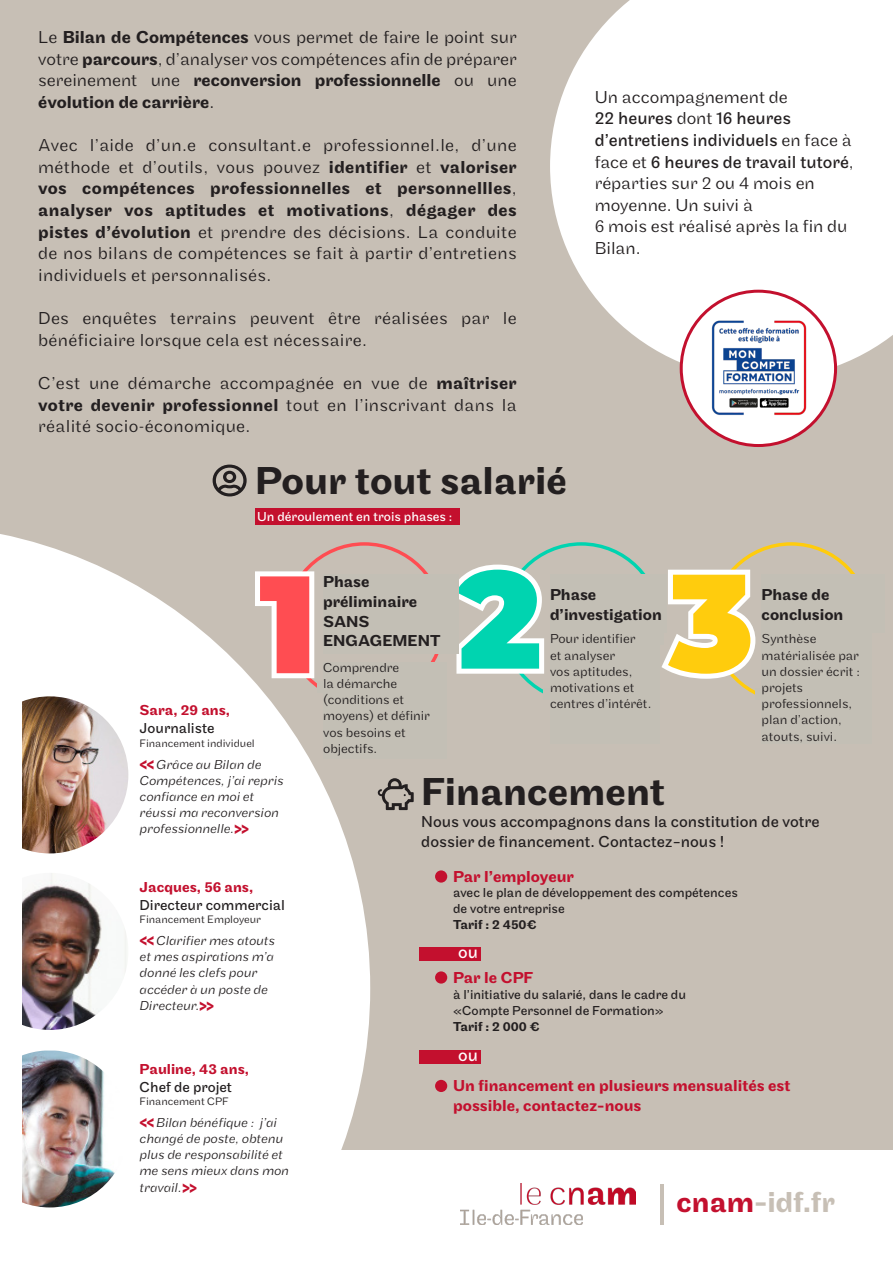
<style>
.page{position:relative;width:893px;height:1263px;background:#fff}
.page>*{position:absolute;margin:0;border:0;box-sizing:border-box;transform-origin:0 0}
.t1{font:500 40.5px "Maple";color:#231f20}
.t2{font:500 30px "Maple";color:#c7bfb5}
.t3{font:500 22.5px "Maple";color:#c3102e}
.t4{font:300 18px/21.6px "Maple";letter-spacing:.02em;color:#231f20;text-align:justify}
.t5{font:300 18px/21.6px "Maple";color:#231f20}
.t6{font:18px "Maple";color:#231f20}
.t7{font:18px "Maple";color:#fff}
.t8{font:500 16.5px/19.8px "Maple";color:#c3102e}
.t9{font:16.5px/19.8px "Maple";color:#231f20}
.t10{font:500 16.5px/19.8px "Maple";color:#231f20}
.t11{font:15px "Maple";color:#231f20}
.t12{font:500 15px "Maple";color:#c3102e}
.t13{font:italic 300 13.5px/16.2px "Maple";color:#231f20}
.t14{font:300 13.5px/16.2px "Maple";color:#231f20}
.t15{font:13.5px "Maple";color:#231f20}
.t16{font:13.5px "Maple";color:#fff}
.t17{font:500 13.5px "Maple";color:#231f20}
.t18{font:300 11.25px "Maple";color:#231f20}
.s1{font-weight:500}
.s2{font-weight:300}
.s3{font-weight:400}
.s4{color:#c3102e}
</style>
<div class="page">
<div style="left:0;top:0;width:893px;height:1149px;background:#c7bfb5"></div>
<svg style="left:0;top:524px;width:370px;height:684px;fill:#fff"></svg>
<svg style="left:550px;top:0;width:343px;height:379px;background:#f7f6f4"></svg>
<img style="left:460px;top:1183px;width:176px;height:42px">
<hr style="left:661px;top:1184px;width:3px;height:41px;background:#c7bfb5">
<svg style="left:255px;top:542px;width:600px;height:161px"></svg>
<div style="left:255px;top:508px;width:204px;height:16px;background:#c3102e"></div>
<div style="left:419px;top:947px;width:62px;height:14px;background:#c3102e"></div>
<div style="left:435px;top:870px;width:12px;height:12px;background:#c3102e;border-radius:50%"></div>
<div style="left:435px;top:971px;width:12px;height:12px;background:#c3102e;border-radius:50%"></div>
<div style="left:435px;top:1080px;width:12px;height:12px;background:#c3102e;border-radius:50%"></div>
<div style="left:419px;top:1050px;width:62px;height:14px;background:#c3102e"></div>
<svg style="left:378px;top:778px;width:36px;height:32px"></svg>
<svg style="left:213px;top:465px;width:34px;height:31px"></svg>
<div style="left:681px;top:291px;width:154px;height:154px;background:#fff;border-radius:50%"></div>
<div style="left:680px;top:290px;width:157px;height:157px;border:3px solid #c3102e;border-radius:50%"></div>
<img style="left:711px;top:320px;width:96px;height:95px">
<img style="left:21px;top:696px;width:107px;height:157px">
<img style="left:21px;top:873px;width:107px;height:157px">
<img style="left:21px;top:1050px;width:107px;height:157px">
<div style="left:0;top:623px;width:21px;height:640px;background:#fff"></div>
<div style="left:323px;top:575px;width:135px;height:79px;background:#c3bfb5"></div>
<div style="left:762px;top:575px;width:123px;height:58px;background:#c3bfb5"></div>
<div style="left:550px;top:575px;width:116px;height:58px;background:#c3bfb5"></div>
<div style="left:323px;top:662px;width:123px;height:96px;background:#c3bfb5"></div>
<div style="left:762px;top:633px;width:110px;height:111px;background:#c3bfb5"></div>
<div style="left:550px;top:633px;width:109px;height:111px;background:#c3bfb5"></div>
<div style="left:317px;top:681px;width:6px;height:12px;background:#c3bfb5"></div>
<div style="left:544px;top:689px;width:6px;height:11px;background:#c3bfb5"></div>
<div style="left:755px;top:689px;width:7px;height:11px;background:#c3bfb5"></div>
<div style="left:658px;top:633px;width:6px;height:12px;background:#c3bfb5"></div>
<p class="t4" style="left:38px;top:27px;width:480px">Le <span class="s1">Bilan de Compétences</span> vous permet de faire le point sur votre <span class="s1">parcours</span>, d’analyser vos compétences afin de préparer sereinement une <span class="s1">reconversion professionnelle</span> ou une <span class="s1">évolution de carrière</span>.</p>
<p class="t4" style="left:38px;top:135px;width:480px">Avec l’aide d’un.e consultant.e professionnel.le, d’une méthode et d’outils, vous pouvez <span class="s1">identifier</span> et <span class="s1">valoriser vos compétences professionnelles et personnellles</span>, <span class="s1">analyser vos aptitudes et motivations</span>, <span class="s1">dégager des pistes d’évolution</span> et prendre des décisions. La conduite de nos bilans de compétences se fait à partir d’entretiens individuels et personnalisés.</p>
<p class="t4" style="left:38px;top:307px;width:480px">Des enquêtes terrains peuvent être réalisées par le bénéficiaire lorsque cela est nécessaire.</p>
<p class="t4" style="left:38px;top:372px;width:480px">C’est une démarche accompagnée en vue de <span class="s1">maîtriser votre devenir professionnel</span> tout en l’inscrivant dans la réalité socio-économique.</p>
<p class="t1" style="left:255px;top:457px;width:314px">Pour tout salarié</p>
<p class="t16" style="left:257px;top:508px;width:197px">Un déroulement en trois phases :</p>
<p class="t5" style="left:595px;top:86px;width:195px">Un accompagnement de</p>
<p class="t6" style="left:595px;top:108px;width:198px">22 heures <span class="s2">dont</span> 16 heures</p>
<p class="t5" style="left:595px;top:129px;width:261px"><span class="s3">d’entretiens individuels</span> en face à face et <span class="s3">6 heures de travail tutoré</span>, réparties sur 2 ou 4 mois en moyenne. Un suivi à</p>
<p class="t5" style="left:595px;top:216px;width:254px">6 mois est réalisé après la fin du<br>Bilan.</p>
<p class="t12" style="left:140px;top:702px;width:92px">Sara, 29 ans,</p>
<p class="t11" style="left:140px;top:720px;width:76px">Journaliste</p>
<p class="t18" style="left:140px;top:737px;width:117px">Financement individuel</p>
<p class="t13" style="left:140px;top:756px;width:145px;text-indent:17px">Grâce au Bilan de<br>Compétences, j’ai repris confiance en moi et réussi ma reconversion professionnelle.</p>
<p class="t3" style="left:139px;top:749px;width:17px">«</p>
<p class="t3" style="left:250px;top:845px;width:17px;rotate:-180deg">«</p>
<p class="t12" style="left:140px;top:878px;width:115px">Jacques, 56 ans,</p>
<p class="t11" style="left:140px;top:896px;width:147px">Directeur commercial</p>
<p class="t18" style="left:140px;top:913px;width:123px">Financement Employeur</p>
<p class="t13" style="left:140px;top:932px;width:137px;text-indent:17px">Clarifier mes atouts et mes aspirations m’a donné les clefs pour accéder à un poste de<br>Directeur.</p>
<p class="t3" style="left:139px;top:926px;width:17px">«</p>
<p class="t3" style="left:214px;top:1021px;width:17px;rotate:-180deg">«</p>
<p class="t12" style="left:140px;top:1060px;width:111px">Pauline, 43 ans,</p>
<p class="t11" style="left:140px;top:1078px;width:94px">Chef de projet</p>
<p class="t18" style="left:140px;top:1095px;width:90px">Financement CPF</p>
<p class="t13" style="left:140px;top:1114px;width:151px;text-indent:17px">Bilan bénéfique : j’ai changé de poste, obtenu plus de responsabilité et me sens mieux dans mon travail.</p>
<p class="t3" style="left:139px;top:1108px;width:17px">«</p>
<p class="t3" style="left:197px;top:1203px;width:17px;rotate:-180deg">«</p>
<p class="t10" style="left:323px;top:572px;width:119px">Phase préliminaire<br>SANS<br>ENGAGEMENT</p>
<p class="t14" style="left:323px;top:659px;width:108px">Comprendre<br>la démarche (conditions et moyens) et définir vos besoins et objectifs.</p>
<p class="t10" style="left:550px;top:585px;width:113px">Phase d’investigation</p>
<p class="t14" style="left:550px;top:631px;width:103px">Pour identifier<br>et analyser<br>vos aptitudes, motivations et centres d’intérêt.</p>
<p class="t10" style="left:762px;top:585px;width:83px">Phase de conclusion</p>
<p class="t14" style="left:762px;top:631px;width:100px">Synthèse matérialisée par un dossier écrit :</p>
<p class="t14" style="left:762px;top:679px;width:92px">projets professionnels, plan d’action, atouts, suivi.</p>
<p class="t1" style="left:421px;top:769px;width:245px">Financement</p>
<p class="t9" style="left:421px;top:812px;width:400px">Nous vous accompagnons dans la constitution de votre dossier de financement. Contactez-nous !</p>
<p class="t8" style="left:453px;top:867px;width:122px">Par l’employeur</p>
<p class="t15" style="left:453px;top:885px;width:286px">avec le plan de développement des compétences</p>
<p class="t15" style="left:453px;top:901px;width:113px">de votre entreprise</p>
<p class="t17" style="left:453px;top:917px;width:85px">Tarif : 2 450€</p>
<p class="t7" style="left:458px;top:942px;width:21px">ou</p>
<p class="t8" style="left:453px;top:968px;width:81px">Par le CPF</p>
<p class="t15" style="left:453px;top:987px;width:234px">à l’initiative du salarié, dans le cadre du</p>
<p class="t15" style="left:453px;top:1003px;width:212px">«Compte Personnel de Formation»</p>
<p class="t17" style="left:453px;top:1019px;width:88px">Tarif : 2 000 €</p>
<p class="t7" style="left:458px;top:1045px;width:21px">ou</p>
<p class="t8" style="left:453px;top:1076px;width:339px">Un financement en plusieurs mensualités est possible, contactez-nous</p>
<p class="t2" style="left:677px;top:1185px;width:160px"><span class="s4">cnam</span>-idf.fr</p>
</div>
